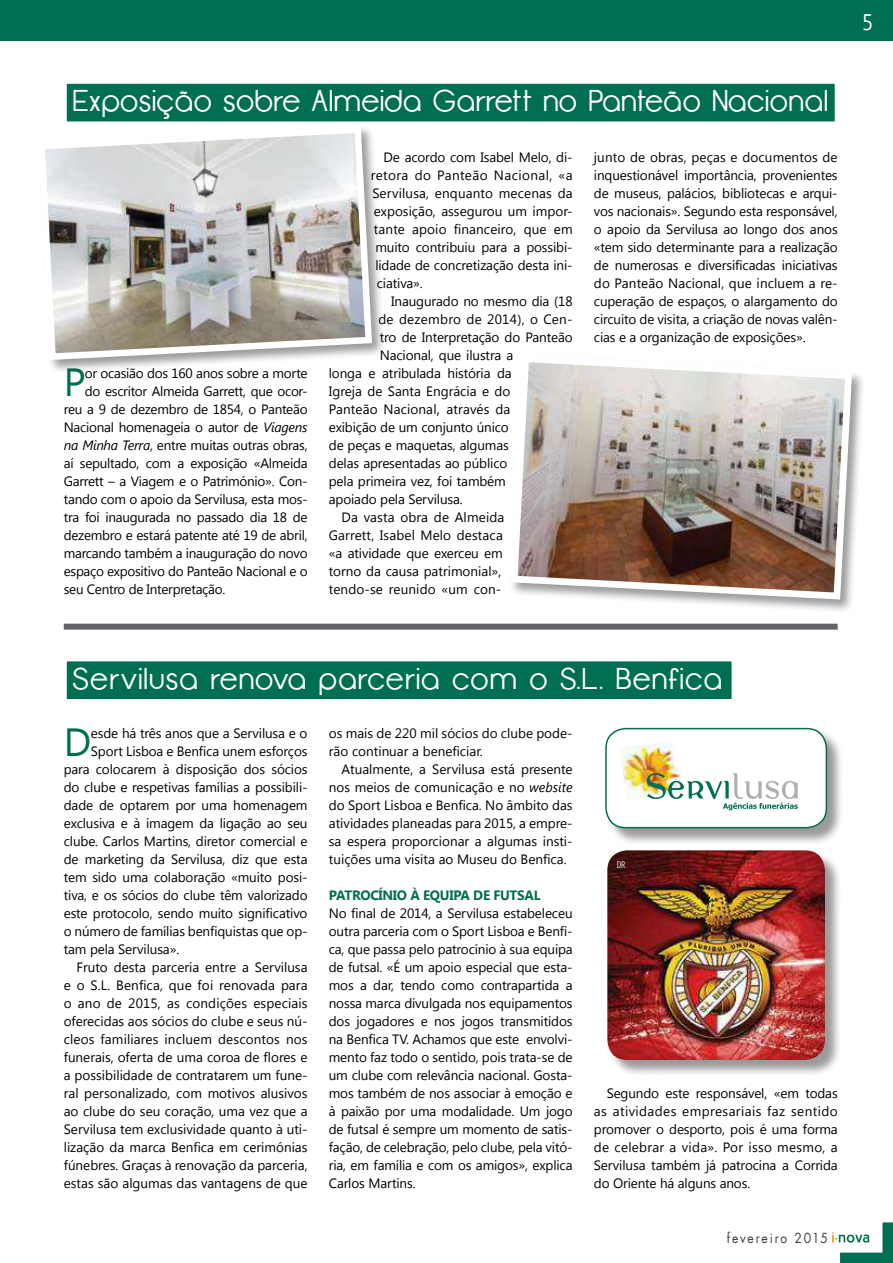
<style>
.page{position:relative;width:893px;height:1263px;background:#fff}
.page>*{position:absolute;margin:0;border:0;box-sizing:border-box;transform-origin:0 0}
.t1{font:39.15px "Segoe UI";color:#006e51}
.t2{font:30px "Opificio";letter-spacing:.02em;color:#fff}
.t3{font:30px "Opificio";letter-spacing:.04em;color:#fff}
.t4{font:22.5px "Segoe UI";color:#fff;scale:.9 1}
.t5{font:13.5px/18px "Segoe UI";letter-spacing:-.01em;color:#000;text-align:justify}
.t6{font:13.5px "Segoe UI";letter-spacing:.01em;color:#000}
.t7{font:13.5px "Segoe UI";letter-spacing:.03em;color:#000}
.t8{font:700 13.5px "Segoe UI";letter-spacing:-.02em;color:#006e51}
.t9{font:13.5px "Segoe UI";letter-spacing:.02em;color:#000}
.t10{font:13.5px "Futura LT";letter-spacing:.145em;color:#404042;scale:.9 1}
.t11{font:9.15px "Benton Sans Comp";color:#fff}
.s1{font-style:italic}
.s2{font-size:15px}
</style>
<div class="page">
<div style="left:64px;top:624px;width:774px;height:6px;background:#626366"></div>
<div style="left:64px;top:658px;width:671px;height:44px;background:#006e51;border:3px solid #fff"></div>
<div style="left:64px;top:81px;width:774px;height:43px;background:#006e51;border:3px solid #fff"></div>
<div style="left:36px;top:124px;width:349px;height:249px;background:#000;opacity:.4"></div>
<svg style="left:36px;top:123px;width:339px;height:240px"></svg>
<div style="left:508px;top:353px;width:357px;height:260px;background:#000;opacity:.4"></div>
<img style="left:508px;top:353px;width:348px;height:250px">
<div style="left:608px;top:851px;width:234px;height:226px;background:#000;opacity:.4"></div>
<img style="left:607px;top:850px;width:218px;height:210px">
<div style="left:606px;top:729px;width:238px;height:117px;background:#000;opacity:.4"></div>
<div style="left:606px;top:729px;width:220px;height:99px;background:#fff;border-radius:20px"></div>
<div style="left:605px;top:728px;width:222px;height:100px;border:2px solid #006e53;border-radius:20px"></div>
<img style="left:620px;top:742px;width:59px;height:57px">
<img style="left:647px;top:773px;width:151px;height:37px">
<svg style="left:832px;top:1222px;width:61px;height:41px"></svg>
<div style="left:839px;top:0;width:54px;height:41px;background:#006e51"></div>
<div style="left:0;top:0;width:850px;height:41px;background:#006e51"></div>
<h2 class="t2" style="left:73px;top:84px;width:757px">Exposição sobre Almeida Garrett no Panteão Nacional</h2>
<h1 class="t1" style="left:64px;top:355px;width:23px">P</h1>
<p class="t5" style="left:85px;top:364px;width:224px">or ocasião dos 160 anos sobre a morte</p>
<p class="t5" style="left:85px;top:382px;width:224px">do escritor Almeida Garrett, que ocor-</p>
<p class="t5" style="left:64px;top:400px;width:245px">reu a 9 de dezembro de 1854, o Panteão</p>
<p class="t5" style="left:64px;top:418px;width:245px">Nacional homenageia o autor de <span class="s1">Viagens</span></p>
<p class="t5" style="left:64px;top:436px;width:245px"><span class="s1">na Minha Terra</span>, entre muitas outras obras,</p>
<p class="t5" style="left:64px;top:454px;width:245px">aí sepultado, com a exposição «Almeida</p>
<p class="t5" style="left:64px;top:472px;width:245px">Garrett – a Viagem e o Património». Con-</p>
<p class="t5" style="left:64px;top:490px;width:245px">tando com o apoio da Servilusa, esta mos-</p>
<p class="t5" style="left:64px;top:508px;width:245px">tra foi inaugurada no passado dia 18 de</p>
<p class="t5" style="left:64px;top:526px;width:245px">dezembro e estará patente até 19 de abril,</p>
<p class="t5" style="left:64px;top:544px;width:245px">marcando também a inauguração do novo</p>
<p class="t5" style="left:64px;top:562px;width:245px">espaço expositivo do Panteão Nacional e o</p>
<p class="t5" style="left:64px;top:580px;width:163px">seu Centro de Interpretação.</p>
<p class="t5" style="left:384px;top:148px;width:191px">De acordo com Isabel Melo, di-</p>
<p class="t7" style="left:371px;top:166px;width:203px">retora do Panteão Nacional, «a</p>
<p class="t6" style="left:372px;top:184px;width:202px">Servilusa, enquanto mecenas da</p>
<p class="t5" style="left:374px;top:202px;width:200px">exposição, assegurou um impor-</p>
<p class="t6" style="left:374px;top:220px;width:200px">tante apoio financeiro, que em</p>
<p class="t5" style="left:375px;top:238px;width:199px">muito contribuiu para a possibi-</p>
<p class="t5" style="left:375px;top:256px;width:199px">lidade de concretização desta ini-</p>
<p class="t5" style="left:377px;top:274px;width:47px">ciativa».</p>
<p class="t5" style="left:391px;top:292px;width:183px">Inaugurado no mesmo dia (18</p>
<p class="t9" style="left:378px;top:310px;width:196px">de dezembro de 2014), o Cen-</p>
<p class="t5" style="left:380px;top:328px;width:194px">tro de Interpretação do Panteão</p>
<p class="t5" style="left:380px;top:346px;width:135px">Nacional, que ilustra a</p>
<p class="t5" style="left:329px;top:364px;width:185px">longa e atribulada história da</p>
<p class="t5" style="left:329px;top:382px;width:183px">Igreja de Santa Engrácia e do</p>
<p class="t6" style="left:329px;top:400px;width:183px">Panteão Nacional<span class="s2">,</span> através da</p>
<p class="t5" style="left:329px;top:418px;width:181px">exibição de um conjunto único</p>
<p class="t5" style="left:329px;top:436px;width:181px">de peças e maquetas, algumas</p>
<p class="t5" style="left:329px;top:454px;width:180px">delas apresentadas ao público</p>
<p class="t5" style="left:329px;top:472px;width:178px">pela primeira vez, foi também</p>
<p class="t5" style="left:329px;top:490px;width:135px">apoiado pela Servilusa.</p>
<p class="t6" style="left:342px;top:508px;width:164px">Da vasta obra de Almeida</p>
<p class="t6" style="left:329px;top:526px;width:176px">Garrett, Isabel Melo destaca</p>
<p class="t5" style="left:329px;top:544px;width:175px">«a atividade que exerceu em</p>
<p class="t5" style="left:329px;top:562px;width:174px">torno da causa patrimonial»,</p>
<p class="t6" style="left:329px;top:580px;width:174px">tendo-se reunido «um con-</p>
<p class="t5" style="left:594px;top:148px;width:245px">junto de obras, peças e documentos de inquestionável importância, provenientes de museus, palácios, bibliotecas e arqui&shy;vos nacionais». Segundo esta responsável, o apoio da Servilusa ao longo dos anos «tem sido determinante para a realização de numerosas e diversificadas iniciativas do Panteão Nacional, que incluem a re&shy;cuperação de espaços, o alargamento do circuito de visita, a criação de novas valên&shy;cias e a organização de exposições».</p>
<h3 class="t4" style="left:862px;top:6px;width:14px">5</h3>
<h2 class="t3" style="left:73px;top:662px;width:651px">Servilusa renova parceria com o S.L. Benfica</h2>
<h1 class="t1" style="left:64px;top:715px;width:29px">D</h1>
<p class="t5" style="left:91px;top:724px;width:218px">esde há três anos que a Servilusa e o</p>
<p class="t5" style="left:91px;top:742px;width:218px">Sport Lisboa e Benfica unem esforços</p>
<p class="t5" style="left:64px;top:760px;width:245px">para colocarem à disposição dos sócios</p>
<p class="t5" style="left:64px;top:778px;width:245px">do clube e respetivas famílias a possibili-</p>
<p class="t5" style="left:64px;top:796px;width:245px">dade de optarem por uma homenagem</p>
<p class="t5" style="left:64px;top:814px;width:245px">exclusiva e à imagem da ligação ao seu</p>
<p class="t5" style="left:64px;top:832px;width:245px">clube. Carlos Martins, diretor comercial e</p>
<p class="t5" style="left:64px;top:850px;width:245px">de marketing da Servilusa, diz que esta</p>
<p class="t5" style="left:64px;top:868px;width:245px">tem sido uma colaboração «muito posi-</p>
<p class="t5" style="left:64px;top:886px;width:245px">tiva, e os sócios do clube têm valorizado</p>
<p class="t5" style="left:64px;top:904px;width:245px">este protocolo, sendo muito significativo</p>
<p class="t5" style="left:64px;top:922px;width:245px">o número de famílias benfiquistas que op-</p>
<p class="t5" style="left:64px;top:940px;width:117px">tam pela Servilusa».</p>
<p class="t5" style="left:77px;top:958px;width:233px">Fruto desta parceria entre a Servilusa</p>
<p class="t6" style="left:64px;top:976px;width:245px">e o S.L. Benfica, que foi renovada para</p>
<p class="t6" style="left:64px;top:994px;width:245px">o ano de 2015, as condições especiais</p>
<p class="t5" style="left:64px;top:1012px;width:245px">oferecidas aos sócios do clube e seus nú-</p>
<p class="t6" style="left:64px;top:1030px;width:245px">cleos familiares incluem descontos nos</p>
<p class="t5" style="left:64px;top:1048px;width:245px">funerais, oferta de uma coroa de flores e</p>
<p class="t5" style="left:64px;top:1066px;width:245px">a possibilidade de contratarem um fune-</p>
<p class="t5" style="left:64px;top:1084px;width:245px">ral personalizado, com motivos alusivos</p>
<p class="t5" style="left:64px;top:1102px;width:245px">ao clube do seu coração, uma vez que a</p>
<p class="t5" style="left:64px;top:1120px;width:245px">Servilusa tem exclusividade quanto à uti-</p>
<p class="t5" style="left:64px;top:1138px;width:245px">lização da marca Benfica em cerimónias</p>
<p class="t5" style="left:64px;top:1156px;width:245px">fúnebres. Graças à renovação da parceria,</p>
<p class="t5" style="left:64px;top:1174px;width:245px">estas são algumas das vantagens de que</p>
<p class="t5" style="left:329px;top:724px;width:245px">os mais de 220 mil sócios do clube pode&shy;rão continuar a beneficiar.</p>
<p class="t5" style="left:329px;top:759px;width:245px;text-indent:13px">Atualmente, a Servilusa está presente nos meios de comunicação e no <span class="s1">website </span>do Sport Lisboa e Benfica. No âmbito das atividades planeadas para 2015, a empre&shy;sa espera proporcionar a algumas insti&shy;tuições uma visita ao Museu do Benfica.</p>
<p class="t8" style="left:329px;top:885px;width:210px">PATROCÍNIO À EQUIPA DE FUTSAL</p>
<p class="t5" style="left:329px;top:903px;width:245px">No final de 2014, a Servilusa estabeleceu outra parceria com o Sport Lisboa e Benfi&shy;ca, que passa pelo patrocínio à sua equipa de futsal. «É um apoio especial que esta&shy;mos a dar, tendo como contrapartida a nossa marca divulgada nos equipamentos dos jogadores e nos jogos transmitidos na Benfica TV. Achamos que este envolvi&shy;mento faz todo o sentido, pois trata-se de um clube com relevância nacional. Gosta&shy;mos também de nos associar à emoção e à paixão por uma modalidade. Um jogo de futsal é sempre um momento de satis&shy;fação, de celebração, pelo clube, pela vitó&shy;ria, em família e com os amigos», explica Carlos Martins.</p>
<p class="t11" style="left:617px;top:859px;width:10px">DR</p>
<p class="t5" style="left:594px;top:1084px;width:245px;text-indent:13px">Segundo este responsável, «em todas as atividades empresariais faz sentido promover o desporto, pois é uma forma de celebrar a vida». Por isso mesmo, a Servilusa também já patrocina a Corrida do Oriente há alguns anos.</p>
<p class="t10" style="left:727px;top:1229px;width:114px">fevereiro 2015</p>
</div>
